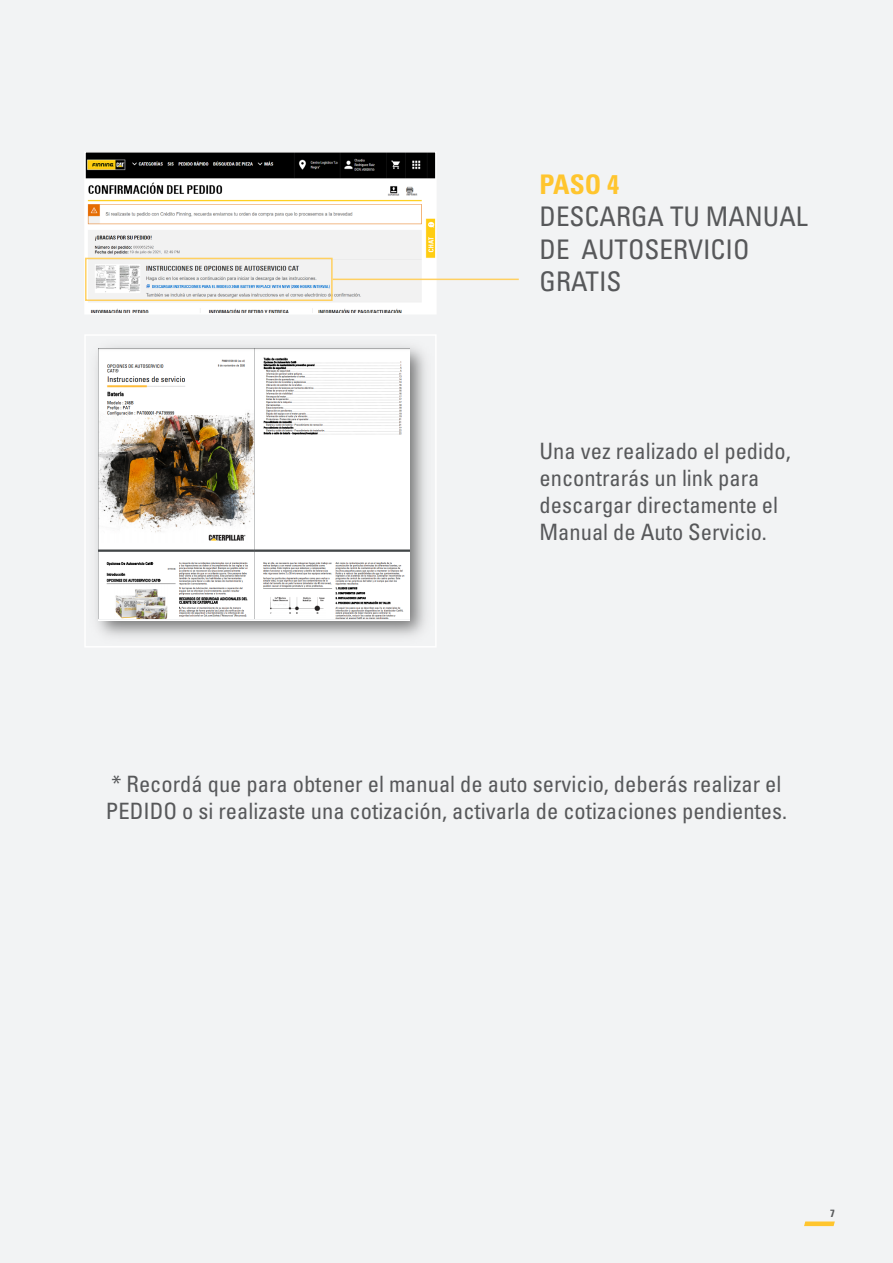
<style>
.page{position:relative;width:893px;height:1263px;background:#f2f3f4}
.page>*{position:absolute;margin:0;border:0;box-sizing:border-box;transform-origin:0 0}
.t1{font:condensed 27px/32.4px "Univers LT Std";color:#57585a}
.t2{font:700 condensed 27px "Univers LT Std";color:#ffc52e}
.t3{font:condensed 22.5px/27px "Univers LT Std";color:#57585a}
.t4{font:700 condensed 10.5px "Univers LT Std";color:#57585a}
</style>
<div class="page">
<svg style="left:804px;top:1221px;width:31px;height:5px"></svg>
<img style="left:87px;top:154px;width:347px;height:157px">
<div style="left:84px;top:151px;width:353px;height:163px;border:2px solid #fff"></div>
<div style="left:85px;top:258px;width:248px;height:43px;border:2px solid #ffd061"></div>
<hr style="left:333px;top:279px;width:186px;height:1px;background:#ffd061">
<img style="left:96px;top:346px;width:330px;height:291px">
<img style="left:99px;top:349px;width:310px;height:271px">
<div style="left:84px;top:334px;width:353px;height:313px;border:2px solid #fff"></div>
<p class="t2" style="left:539px;top:168px;width:81px">PASO 4</p>
<p class="t1" style="left:539px;top:200px;width:270px">DESCARGA TU MANUAL<br>DE AUTOSERVICIO<br>GRATIS</p>
<p class="t3" style="left:539px;top:437px;width:253px">Una vez realizado el pedido, encontrarás un link para descargar directamente el<br>Manual de Auto Servicio.</p>
<p class="t3" style="left:106px;top:770px;width:683px">* Recordá que para obtener el manual de auto servicio, deberás realizar el<br>PEDIDO o si realizaste una cotización, activarla de cotizaciones pendientes.</p>
<p class="t4" style="left:830px;top:1207px;width:6px">7</p>
</div>
